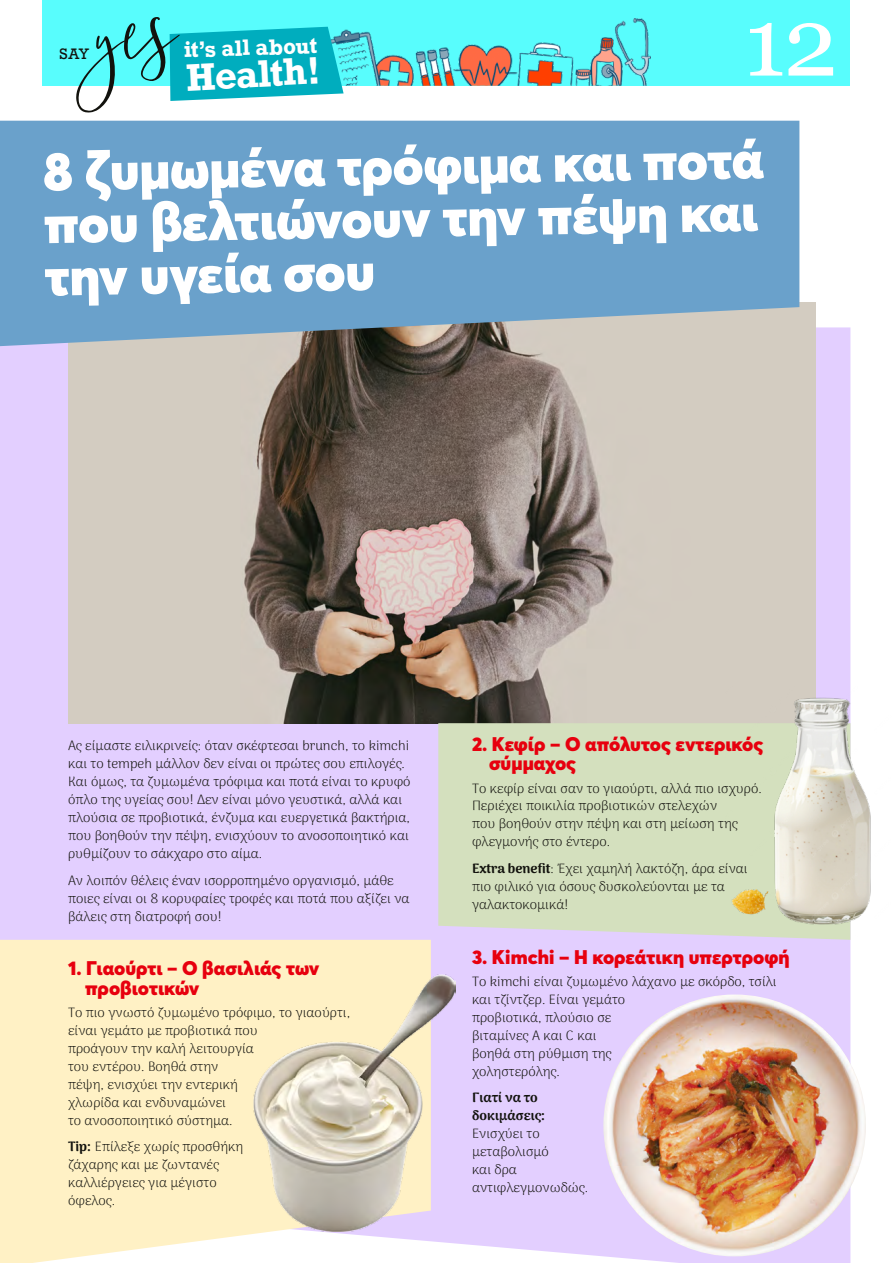
<style>
.page{position:relative;width:893px;height:1263px;background:#fff}
.page>*{position:absolute;margin:0;border:0;box-sizing:border-box;transform-origin:0 0}
.t1{font:97.5px "Georgia";color:#fff}
.t2{font:900 54px/52.5px "Averta";color:#fff}
.t3{font:700 36px "Rockwell";color:#fff}
.t4{font:700 21px "Rockwell";color:#fff}
.t5{font:900 19.5px/19.5px "Averta";color:#e7000e}
.t6{font:14.25px "Rockwell";color:#12120d}
.t7{font:100 13.5px/18px "Arima";color:#12120d}
</style>
<div class="page">
<div style="left:0;top:327px;width:850px;height:936px;background:#e3cfff"></div>
<img style="left:68px;top:302px;width:748px;height:421px">
<svg style="left:0;top:121px;width:799px;height:225px;background:#70a2c7"></svg>
<div style="left:438px;top:723px;width:412px;height:217px;background:#d4e0be"></div>
<svg style="left:0;top:940px;width:431px;height:323px;background:#fef1ca"></svg>
<div style="left:43px;top:0;width:807px;height:85px;background:#58fdfd"></div>
<img style="left:344px;top:18px;width:307px;height:67px">
<svg style="left:76px;top:17px;width:268px;height:96px"></svg>
<img style="left:254px;top:974px;width:201px;height:257px">
<img style="left:725px;top:680px;width:146px;height:257px">
<img style="left:603px;top:994px;width:263px;height:262px;border-radius:131px">
<p class="t6" style="left:59px;top:45px;width:32px">SAY</p>
<h3 class="t4" style="left:183px;top:36px;width:135px;rotate:-2deg">it’s all about</h3>
<h3 class="t3" style="left:185px;top:54px;width:136px;rotate:-3deg">Health!</h3>
<h1 class="t1" style="left:744px;top:-29px;width:95px">12</h1>
<h2 class="t2" style="left:43px;top:144px;width:722px;rotate:-1deg">8 ζυμωμένα τρόφιμα και ποτά που βελτιώνουν την πέψη και την υγεία σου</h2>
<p class="t7" style="left:68px;top:736px;width:344px">Ας είμαστε ειλικρινείς: όταν σκέφτεσαι brunch, το kimchi και το tempeh μάλλον δεν είναι οι πρώτες σου επιλογές.<br>Και όμως, τα ζυμωμένα τρόφιμα και ποτά είναι το κρυφό όπλο της υγείας σου! Δεν είναι μόνο γευστικά, αλλά και πλούσια σε προβιοτικά, ένζυμα και ευεργετικά βακτήρια, που βοηθούν την πέψη, ενισχύουν το ανοσοποιητικό και ρυθμίζουν το σάκχαρο στο αίμα.</p>
<p class="t7" style="left:68px;top:871px;width:343px">Αν λοιπόν θέλεις έναν ισορροπημένο οργανισμό, μάθε ποιες είναι οι 8 κορυφαίες τροφές και ποτά που αξίζει να βάλεις στη διατροφή σου!</p>
<h3 class="t5" style="left:85px;top:958px;width:236px;text-indent:-17px">1. Γιαούρτι – Ο βασιλιάς των προβιοτικών</h3>
<p class="t7" style="left:68px;top:1003px;width:284px">Το πιο γνωστό ζυμωμένο τρόφιμο, το γιαούρτι, είναι γεμάτο με προβιοτικά που<br>προάγουν την καλή λειτουργία<br>του εντέρου. Βοηθά στην<br>πέψη, ενισχύει την εντερική<br>χλωρίδα και ενδυναμώνει<br>το ανοσοποιητικό σύστημα.</p>
<p class="t7" style="left:68px;top:1138px;width:177px">Tip: Επίλεξε χωρίς προσθήκη ζάχαρης και με ζωντανές καλλιέργειες για μέγιστο όφελος.</p>
<h3 class="t5" style="left:489px;top:734px;width:276px;text-indent:-17px">2. Κεφίρ – Ο απόλυτος εντερικός σύμμαχος</h3>
<p class="t7" style="left:472px;top:779px;width:291px">Το κεφίρ είναι σαν το γιαούρτι, αλλά πιο ισχυρό.<br>Περιέχει ποικιλία προβιοτικών στελεχών<br>που βοηθούν στην πέψη και στη μείωση της φλεγμονής στο έντερο.</p>
<p class="t7" style="left:472px;top:859px;width:277px">Extra benefit: Έχει χαμηλή λακτόζη, άρα είναι πιο φιλικό για όσους δυσκολεύονται με τα γαλακτοκομικά!</p>
<h3 class="t5" style="left:472px;top:946px;width:319px">3. Kimchi – Η κορεάτικη υπερτροφή</h3>
<p class="t7" style="left:472px;top:972px;width:306px">Το kimchi είναι ζυμωμένο λάχανο με σκόρδο, τσίλι και τζίντζερ. Είναι γεμάτο<br>προβιοτικά, πλούσιο σε<br>βιταμίνες Α και C και<br>βοηθά στη ρύθμιση της<br>χοληστερόλης.</p>
<p class="t7" style="left:472px;top:1088px;width:118px">Γιατί να το δοκιμάσεις:<br>Ενισχύει το μεταβολισμό<br>και δρα αντιφλεγμονωδώς.</p>
</div>
